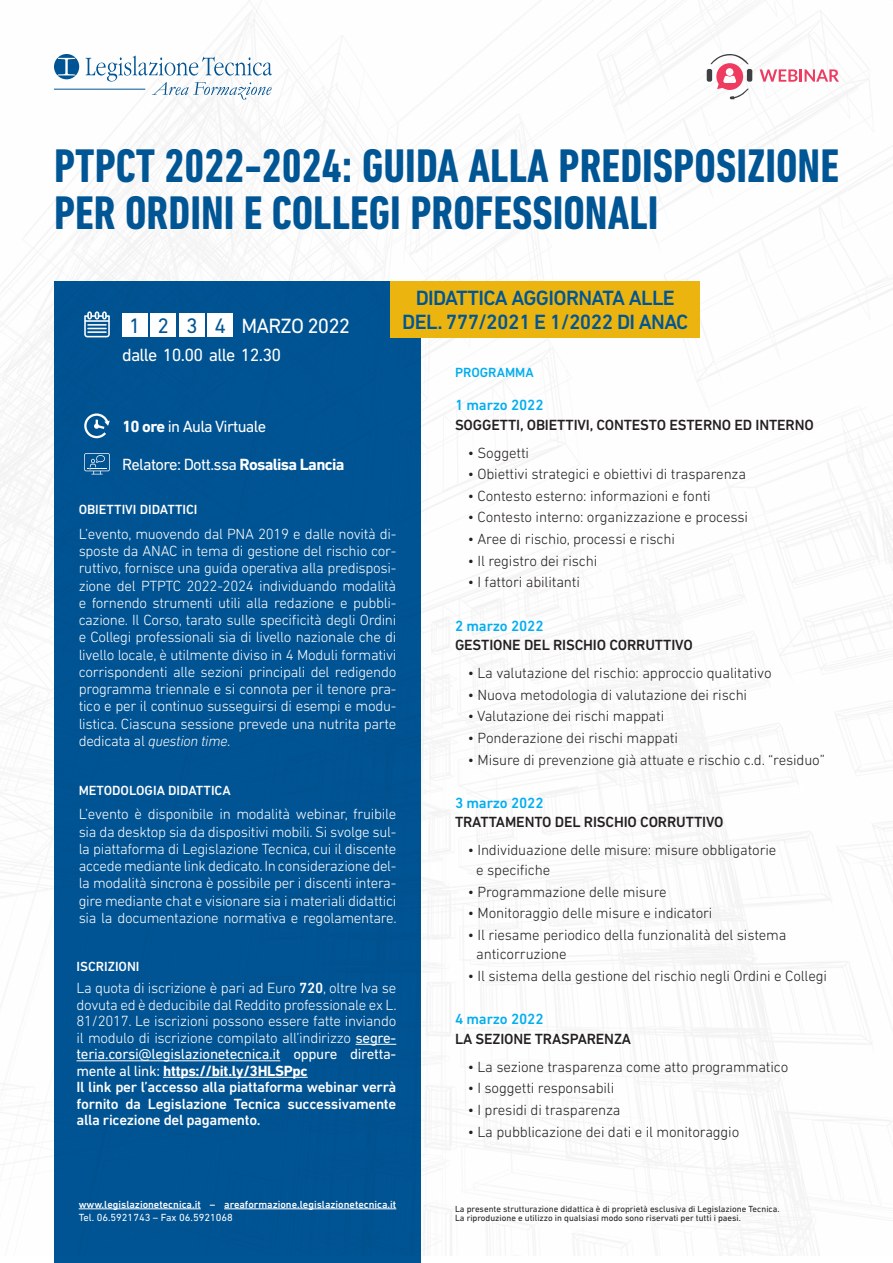
<style>
.page{position:relative;width:893px;height:1263px;background:#fff}
.page>*{position:absolute;margin:0;border:0;box-sizing:border-box;transform-origin:0 0}
.t1{font:700 condensed 48px/46.5px "DIN Next LT Pro";color:#005595}
.t2{font:500 21px/23.4px "DIN Next LT Pro";letter-spacing:-.03em;color:#005595;text-align:center}
.t3{font:21px "DIN Next LT Pro";letter-spacing:-.04em;color:#fff}
.t4{font:18px "DIN Next LT Pro";letter-spacing:-.04em;color:#fff}
.t5{font:16.5px "DIN Next LT Pro";letter-spacing:-.04em;color:#fff}
.t6{font:300 15px/17.2px "DIN Next LT Pro";letter-spacing:-.02em;color:#fff;text-align:justify}
.t7{font:300 15px/19.5px "DIN Next LT Pro";letter-spacing:-.01em;color:#231f20}
.t8{font:500 15px "DIN Next LT Pro";letter-spacing:-.01em;color:#231f20}
.t9{font:500 15px "DIN Next LT Pro";letter-spacing:-.01em;color:#00aeef}
.t10{font:500 13.5px "DIN Next LT Pro";color:#fff}
.t11{font:500 13.5px "DIN Next LT Pro";color:#00aeef}
.t12{font:500 10.5px "DIN Next LT Pro";color:#fff}
.t13{font:10.5px "DIN Next LT Pro";color:#fff}
.t14{font:9px/9px "DIN Next LT Pro";color:#231f20}
.s1{font-size:21.3px;color:#005595}
.s2{font-weight:700}
.s3{font-style:italic}
.s4{font-weight:500}
.s5{font-weight:400}
</style>
<div class="page">
<img style="left:0;top:0;width:893px;height:1255px">
<div style="left:54px;top:281px;width:367px;height:982px;background:#005595"></div>
<svg style="left:86px;top:56px;width:186px;height:44px"></svg>
<svg style="left:54px;top:54px;width:25px;height:25px"></svg>
<hr style="left:54px;top:89px;width:91px;height:1px;background:#005595">
<div style="left:391px;top:281px;width:309px;height:56px;background:#ebb40e"></div>
<hr style="left:356px;top:1044px;width:40px;height:1px;background:#fff">
<hr style="left:77px;top:1060px;width:203px;height:1px;background:#fff">
<hr style="left:163px;top:1077px;width:145px;height:1px;background:#fff">
<svg style="left:760px;top:69px;width:79px;height:13px"></svg>
<div style="left:707px;top:69px;width:5px;height:13px;background:#3d4144;border-radius:2px"></div>
<div style="left:747px;top:69px;width:5px;height:13px;background:#3d4144;border-radius:2px"></div>
<svg style="left:710px;top:54px;width:39px;height:45px"></svg>
<hr style="left:79px;top:1208px;width:122px;height:1px;background:#fff">
<hr style="left:224px;top:1208px;width:172px;height:1px;background:#fff">
<svg style="left:84px;top:413px;width:26px;height:26px"></svg>
<svg style="left:84px;top:311px;width:26px;height:26px"></svg>
<hr style="left:87px;top:331px;width:20px;height:2px;background:#fff">
<div style="left:122px;top:313px;width:26px;height:23px;background:#fff"></div>
<div style="left:151px;top:313px;width:25px;height:23px;background:#fff"></div>
<div style="left:179px;top:313px;width:26px;height:23px;background:#fff"></div>
<div style="left:208px;top:313px;width:25px;height:23px;background:#fff"></div>
<svg style="left:84px;top:453px;width:26px;height:21px"></svg>
<h1 class="t1" style="left:54px;top:143px;width:786px">PTPCT 2022-2024: GUIDA ALLA PREDISPOSIZIONE<br>PER ORDINI E COLLEGI PROFESSIONALI</h1>
<h2 class="t3" style="left:129px;top:313px;width:223px"><span class="s1">1 2 3 4</span> MARZO 2022</h2>
<p class="t4" style="left:122px;top:345px;width:161px">dalle 10.00 alle 12.30</p>
<h2 class="t2" style="left:402px;top:286px;width:287px">DIDATTICA AGGIORNATA ALLE<br>DEL. 777/2021 E 1/2022 DI ANAC</h2>
<p class="t11" style="left:455px;top:365px;width:80px">PROGRAMMA</p>
<p class="t5" style="left:122px;top:417px;width:146px"><span class="s2">10 ore</span> in Aula Virtuale</p>
<p class="t5" style="left:122px;top:455px;width:224px">Relatore: Dott.ssa <span class="s2">Rosalisa Lancia</span></p>
<p class="t10" style="left:79px;top:501px;width:120px">OBIETTIVI DIDATTICI</p>
<p class="t6" style="left:79px;top:525px;width:319px">L’evento, muovendo dal PNA 2019 e dalle novità di&shy;sposte da ANAC in tema di gestione del rischio cor&shy;ruttivo, fornisce una guida operativa alla predisposi&shy;zione del PTPTC 2022-2024 individuando modalità e fornendo strumenti utili alla redazione e pubbli&shy;cazione. Il Corso, tarato sulle specificità degli Ordini e Collegi professionali sia di livello nazionale che di livello locale, è utilmente diviso in 4 Moduli formativi corrispondenti alle sezioni principali del redigendo programma triennale e si connota per il tenore pra&shy;tico e per il continuo susseguirsi di esempi e modu&shy;listica. Ciascuna sessione prevede una nutrita parte dedicata al <span class="s3">question time</span>.</p>
<p class="t10" style="left:79px;top:782px;width:154px">METODOLOGIA DIDATTICA</p>
<p class="t6" style="left:79px;top:805px;width:319px">L’evento è disponibile in modalità webinar, fruibile sia da desktop sia da dispositivi mobili. Si svolge sul&shy;la piattaforma di Legislazione Tecnica, cui il discente accede mediante link dedicato. In considerazione del&shy;la modalità sincrona è possibile per i discenti intera&shy;gire mediante chat e visionare sia i materiali didattici sia la documentazione normativa e regolamentare.</p>
<p class="t10" style="left:77px;top:959px;width:65px">ISCRIZIONI</p>
<p class="t6" style="left:77px;top:980px;width:322px;line-height:16.5px;text-align:left">La quota di iscrizione è pari ad Euro <span class="s4">720</span>, oltre Iva se dovuta ed è deducibile dal Reddito professionale ex L.<br>81/2017. Le iscrizioni possono essere fatte inviando il modulo di iscrizione compilato all’indirizzo <span class="s5">segre&shy;teria.corsi@legislazionetecnica.it oppure diretta&shy;mente al link:</span> <span class="s2">https://bit.ly/3HLSPpc<br></span><span class="s4">Il link per l’accesso alla piattaforma webinar verrà fornito da Legislazione Tecnica successivamente alla ricezione del pagamento.</span></p>
<p class="t9" style="left:455px;top:396px;width:90px">1 marzo 2022</p>
<p class="t8" style="left:455px;top:416px;width:360px">SOGGETTI, OBIETTIVI, CONTESTO ESTERNO ED INTERNO</p>
<p class="t7" style="left:468px;top:442px;width:63px">• Soggetti</p>
<p class="t7" style="left:468px;top:464px;width:280px">• Obiettivi strategici e obiettivi di trasparenza</p>
<p class="t7" style="left:468px;top:486px;width:245px">• Contesto esterno: informazioni e fonti</p>
<p class="t7" style="left:468px;top:507px;width:282px">• Contesto interno: organizzazione e processi</p>
<p class="t7" style="left:468px;top:529px;width:209px">• Aree di rischio, processi e rischi</p>
<p class="t7" style="left:468px;top:551px;width:131px">• Il registro dei rischi</p>
<p class="t7" style="left:468px;top:572px;width:114px">• I fattori abilitanti</p>
<p class="t9" style="left:455px;top:617px;width:90px">2 marzo 2022</p>
<p class="t8" style="left:455px;top:636px;width:239px">GESTIONE DEL RISCHIO CORRUTTIVO</p>
<p class="t7" style="left:468px;top:663px;width:305px">• La valutazione del rischio: approccio qualitativo</p>
<p class="t7" style="left:468px;top:685px;width:281px">• Nuova metodologia di valutazione dei rischi</p>
<p class="t7" style="left:468px;top:706px;width:198px">• Valutazione dei rischi mappati</p>
<p class="t7" style="left:468px;top:728px;width:212px">• Ponderazione dei rischi mappati</p>
<p class="t7" style="left:468px;top:750px;width:359px">• Misure di prevenzione già attuate e rischio c.d. “residuo”</p>
<p class="t9" style="left:455px;top:794px;width:90px">3 marzo 2022</p>
<p class="t8" style="left:455px;top:813px;width:270px">TRATTAMENTO DEL RISCHIO CORRUTTIVO</p>
<p class="t7" style="left:476px;top:840px;width:302px;text-indent:-9px">• Individuazione delle misure: misure obbligatorie e specifiche</p>
<p class="t7" style="left:468px;top:881px;width:201px">• Programmazione delle misure</p>
<p class="t7" style="left:468px;top:903px;width:246px">• Monitoraggio delle misure e indicatori</p>
<p class="t7" style="left:476px;top:925px;width:312px;text-indent:-9px">• Il riesame periodico della funzionalità del sistema anticorruzione</p>
<p class="t7" style="left:468px;top:966px;width:361px">• Il sistema della gestione del rischio negli Ordini e Collegi</p>
<p class="t9" style="left:455px;top:1010px;width:90px">4 marzo 2022</p>
<p class="t8" style="left:455px;top:1030px;width:178px">LA SEZIONE TRASPARENZA</p>
<p class="t7" style="left:468px;top:1057px;width:322px">• La sezione trasparenza come atto programmatico</p>
<p class="t7" style="left:468px;top:1078px;width:148px">• I soggetti responsabili</p>
<p class="t7" style="left:468px;top:1100px;width:154px">• I presidi di trasparenza</p>
<p class="t7" style="left:468px;top:1121px;width:273px">• La pubblicazione dei dati e il monitoraggio</p>
<p class="t12" style="left:79px;top:1198px;width:319px">www.legislazionetecnica.it – areaformazione.legislazionetecnica.it</p>
<p class="t13" style="left:79px;top:1211px;width:156px">Tel. 06.5921743 – Fax 06.5921068</p>
<p class="t14" style="left:455px;top:1204px;width:326px">La presente strutturazione didattica è di proprietà esclusiva di Legislazione Tecnica.<br>La riproduzione e utilizzo in qualsiasi modo sono riservati per tutti i paesi.</p>
</div>
